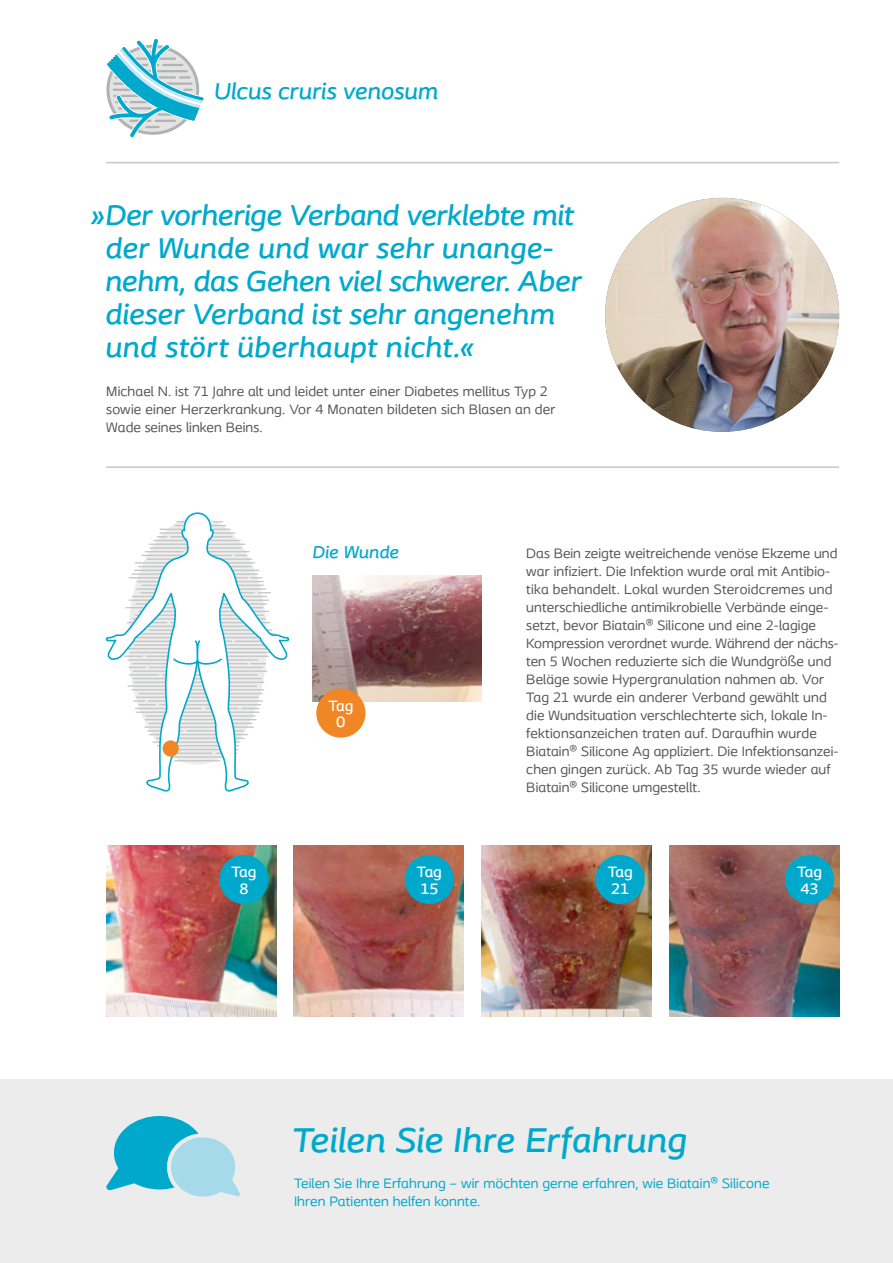
<style>
.page{position:relative;width:893px;height:1263px;background:#fff}
.page>*{position:absolute;margin:0;border:0;box-sizing:border-box;transform-origin:0 0}
.t1{font:italic 500 36px "Coloplast";letter-spacing:.01em;color:#00a9cc}
.t2{font:italic 500 30px/33px "Coloplast";color:#00a9cc}
.t3{font:italic 500 24px "Coloplast";color:#00a9cc}
.t4{font:italic 500 18px "Coloplast";letter-spacing:.01em;color:#00a9cc}
.t5{font:500 15.75px/16.5px "Coloplast";color:#fff}
.t6{font:14.25px/18px "Coloplast";letter-spacing:.01em;color:#565656}
.t7{font:14.25px/18px "Coloplast";letter-spacing:.01em;color:#00a9cc}
</style>
<div class="page">
<svg style="left:105px;top:513px;width:185px;height:475px"></svg>
<svg style="left:172px;top:639px;width:51px;height:27px"></svg>
<img style="left:312px;top:576px;width:170px;height:126px">
<img style="left:605px;top:198px;width:234px;height:234px;border-radius:117px">
<div style="left:0;top:1080px;width:893px;height:183px;background:#ececed"></div>
<svg style="left:106px;top:1116px;width:134px;height:81px"></svg>
<hr style="left:106px;top:162px;width:733px;height:1px;background:#c5c6c6">
<hr style="left:106px;top:466px;width:733px;height:2px;background:#c5c6c6">
<img style="left:106px;top:846px;width:170px;height:171px">
<img style="left:294px;top:846px;width:170px;height:171px">
<img style="left:482px;top:846px;width:169px;height:171px">
<img style="left:669px;top:846px;width:170px;height:171px">
<div style="left:219px;top:855px;width:50px;height:49px;background:#00a9cc;border-radius:50%"></div>
<div style="left:405px;top:855px;width:49px;height:49px;background:#00a9cc;border-radius:50%"></div>
<div style="left:596px;top:855px;width:49px;height:49px;background:#00a9cc;border-radius:50%"></div>
<div style="left:785px;top:855px;width:49px;height:49px;background:#00a9cc;border-radius:50%"></div>
<div style="left:163px;top:740px;width:16px;height:17px;background:#f18624;border-radius:50%"></div>
<svg style="left:106px;top:38px;width:98px;height:100px"></svg>
<div style="left:316px;top:688px;width:49px;height:50px;background:#f18624;border-radius:50%"></div>
<h3 class="t3" style="left:213px;top:76px;width:226px">Ulcus cruris venosum</h3>
<h2 class="t2" style="left:105px;top:198px;width:478px;text-indent:-16px">» Der vorherige Verband verklebte mit der Wunde und war sehr unange&shy;nehm, das Gehen viel schwerer. Aber dieser Verband ist sehr angenehm und stört überhaupt nicht.«</h2>
<p class="t6" style="left:106px;top:382px;width:451px">Michael N. ist 71 Jahre alt und leidet unter einer Diabetes mellitus Typ 2 sowie einer Herzerkrankung. Vor 4 Monaten bildeten sich Blasen an der<br>Wade seines linken Beins.</p>
<p class="t4" style="left:312px;top:541px;width:88px">Die Wunde</p>
<p class="t5" style="left:328px;top:697px;width:26px;text-align:center">Tag<br>0</p>
<p class="t6" style="left:526px;top:544px;width:314px">Das Bein zeigte weitreichende venöse Ekzeme und war infiziert. Die Infektion wurde oral mit Antibio&shy;tika behandelt. Lokal wurden Steroidcremes und unterschiedliche antimikrobielle Verbände einge&shy;setzt, bevor Biatain® Silicone und eine 2-lagige Kompression verordnet wurde. Während der nächs&shy;ten 5 Wochen reduzierte sich die Wundgröße und Beläge sowie Hypergranulation nahmen ab. Vor Tag 21 wurde ein anderer Verband gewählt und die Wundsituation verschlechterte sich, lokale In&shy;fektionsanzeichen traten auf. Daraufhin wurde Biatain® Silicone Ag appliziert. Die Infektionsanzei&shy;chen gingen zurück. Ab Tag 35 wurde wieder auf Biatain® Silicone umgestellt.</p>
<p class="t5" style="left:232px;top:863px;width:26px;text-align:center">Tag<br>8</p>
<p class="t5" style="left:417px;top:863px;width:26px">Tag<br>15</p>
<p class="t5" style="left:608px;top:863px;width:26px">Tag<br>21</p>
<p class="t5" style="left:797px;top:863px;width:26px">Tag<br>43</p>
<h1 class="t1" style="left:291px;top:1118px;width:396px">Teilen Sie Ihre Erfahrung</h1>
<p class="t7" style="left:294px;top:1174px;width:477px">Teilen Sie Ihre Erfahrung – wir möchten gerne erfahren, wie Biatain® Silicone<br>Ihren Patienten helfen konnte.</p>
</div>
